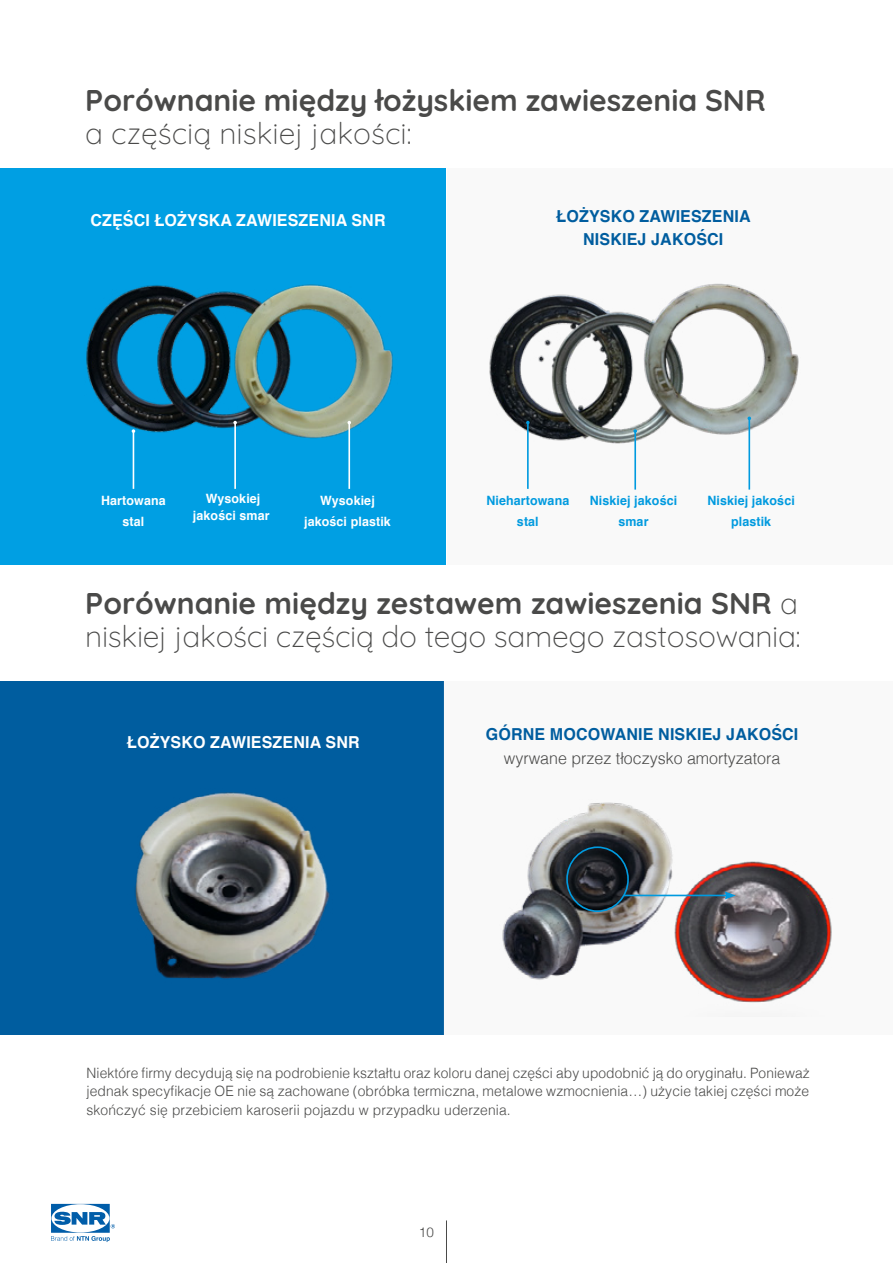
<style>
.page{position:relative;width:893px;height:1263px;background:#fff}
.page>*{position:absolute;margin:0;border:0;box-sizing:border-box;transform-origin:0 0}
.t1{font:300 30px/33px "Quicksand";color:#4a4a49}
.t2{font:700 16.5px/23.4px "Helvetica";letter-spacing:.01em;color:#005d9f;text-align:center}
.t3{font:700 16.5px "Helvetica";letter-spacing:.01em;color:#fff}
.t4{font:300 16.5px "Helvetica";color:#4a4a49}
.t5{font:300 14.25px/18.8px "Helvetica";letter-spacing:.01em;color:#4a4a49;text-align:justify}
.t6{font:300 13.5px "Helvetica";color:#4a4a49}
.t7{font:700 12.9px/20.7px "Helvetica";letter-spacing:.01em;color:#009adf;text-align:center}
.t8{font:700 12.9px/20.7px "Helvetica";letter-spacing:.01em;color:#fff;text-align:center}
</style>
<div class="page">
<div style="left:0;top:168px;width:446px;height:397px;background:#009fe3"></div>
<div style="left:0;top:681px;width:443px;height:353px;background:#005d9f"></div>
<div style="left:443px;top:681px;width:450px;height:353px;background:#f9f9f9"></div>
<div style="left:447px;top:168px;width:446px;height:397px;background:#f9f9f9"></div>
<img style="left:135px;top:792px;width:195px;height:187px">
<img style="left:86px;top:284px;width:307px;height:173px">
<img style="left:489px;top:283px;width:310px;height:162px">
<img style="left:502px;top:802px;width:171px;height:178px">
<img style="left:671px;top:862px;width:161px;height:141px">
<hr style="left:623px;top:895px;width:104px;height:1px;background:#009adf">
<svg style="left:725px;top:891px;width:11px;height:8px"></svg>
<div style="left:566px;top:846px;width:63px;height:66px;border:2px solid #009adf;border-radius:50%"></div>
<hr style="left:133px;top:431px;width:1px;height:58px;background:#fff">
<hr style="left:234px;top:423px;width:2px;height:66px;background:#fff">
<hr style="left:348px;top:423px;width:2px;height:66px;background:#fff">
<hr style="left:527px;top:423px;width:2px;height:66px;background:#009adf">
<hr style="left:634px;top:431px;width:2px;height:59px;background:#009adf">
<svg style="left:633px;top:429px;width:4px;height:4px"></svg>
<hr style="left:748px;top:418px;width:2px;height:72px;background:#009adf">
<hr style="left:446px;top:1220px;width:1px;height:43px;background:#4a4a49">
<svg style="left:51px;top:1204px;width:64px;height:38px"></svg>
<h1 class="t1" style="left:85px;top:81px;width:682px">Porównanie między łożyskiem zawieszenia SNR a częścią niskiej jakości:</h1>
<p class="t3" style="left:90px;top:207px;width:297px">CZĘŚCI ŁOŻYSKA ZAWIESZENIA SNR</p>
<p class="t2" style="left:556px;top:205px;width:196px">ŁOŻYSKO ZAWIESZENIA<br>NISKIEJ JAKOŚCI</p>
<p class="t8" style="left:101px;top:490px;width:66px">Hartowana stal</p>
<p class="t8" style="left:193px;top:490px;width:78px;line-height:17px">Wysokiej jakości smar</p>
<p class="t8" style="left:304px;top:490px;width:88px">Wysokiej jakości plastik</p>
<p class="t7" style="left:486px;top:490px;width:84px">Niehartowana stal</p>
<p class="t7" style="left:590px;top:490px;width:89px">Niskiej jakości smar</p>
<p class="t7" style="left:707px;top:490px;width:89px">Niskiej jakości plastik</p>
<h1 class="t1" style="left:85px;top:584px;width:717px">Porównanie między zestawem zawieszenia SNR a niskiej jakości częścią do tego samego zastosowania:</h1>
<p class="t3" style="left:127px;top:729px;width:234px">ŁOŻYSKO ZAWIESZENIA SNR</p>
<p class="t2" style="left:486px;top:722px;width:314px">GÓRNE MOCOWANIE NISKIEJ JAKOŚCI</p>
<p class="t4" style="left:504px;top:744px;width:278px">wyrwane przez tłoczysko amortyzatora</p>
<p class="t5" style="left:87px;top:1062px;width:725px">Niektóre firmy decydują się na podrobienie kształtu oraz koloru danej części aby upodobnić ją do oryginału. Ponieważ jednak specyfikacje OE nie są zachowane (obróbka termiczna, metalowe wzmocnienia…) użycie takiej części może skończyć się przebiciem karoserii pojazdu w przypadku uderzenia.</p>
<p class="t6" style="left:419px;top:1221px;width:17px">10</p>
</div>
